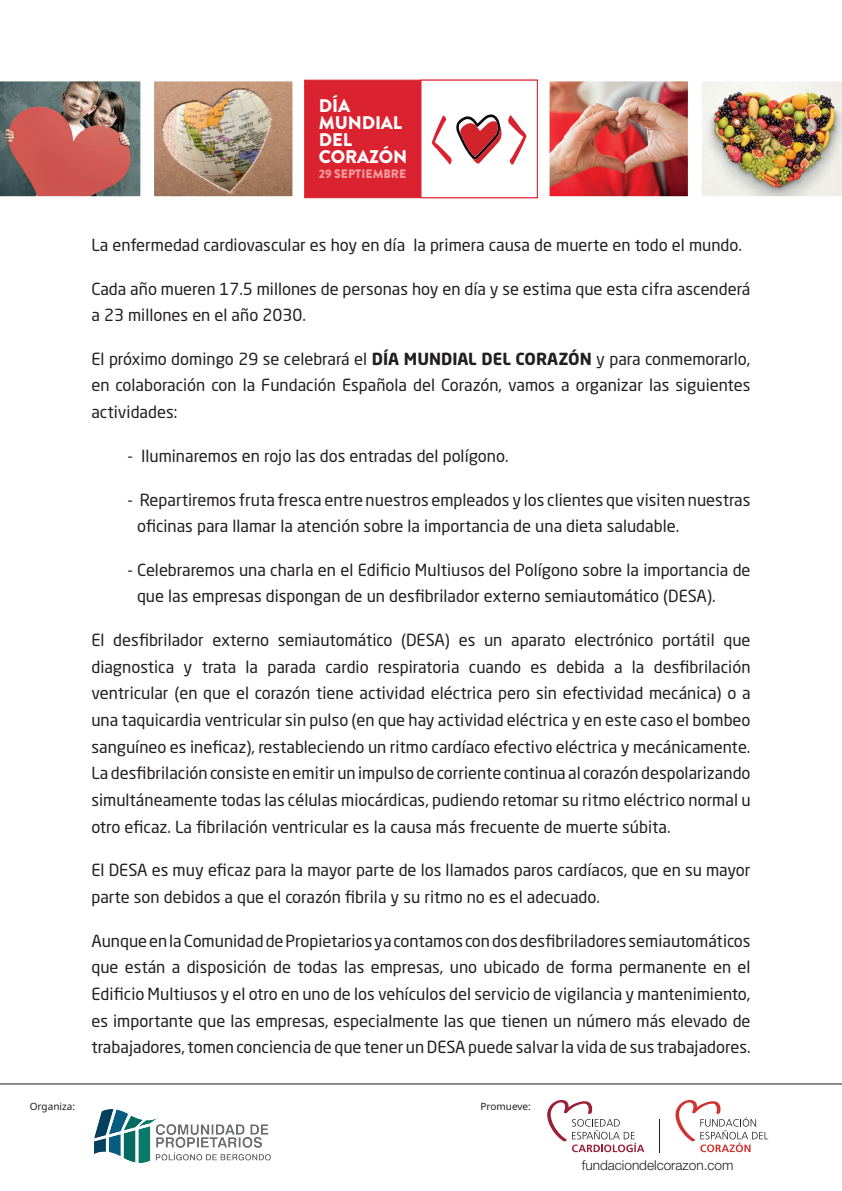
<style>
.page{position:relative;width:842px;height:1191px;background:#fff}
.page>*{position:absolute;margin:0;border:0;box-sizing:border-box;transform-origin:0 0}
.t1{font:900 18.3px/16.8px "Brandon Grotesque";letter-spacing:-.01em;color:#fff}
.t2{font:16.5px/26.6px "Neo Sans Std";color:#231f20}
.t3{font:300 13.6px "Helvetica Neue";color:#231f20}
.t4{font:900 12.2px "Brandon Grotesque";color:#f79fa0}
.t5{font:10px "Noto Sans";color:#231f20}
.s1{font-weight:700}
</style>
<div class="page">
<svg style="left:675px;top:1100px;width:93px;height:52px"></svg>
<hr style="left:660px;top:1119px;width:1px;height:33px;background:#231f20">
<svg style="left:547px;top:1100px;width:97px;height:52px"></svg>
<img style="left:95px;top:1109px;width:175px;height:53px">
<hr style="left:0;top:1083px;width:842px;height:1px;background:#231f20">
<div style="left:304px;top:80px;width:234px;height:118px;background:#db2230;border:1px solid #db2230"></div>
<div style="left:420px;top:80px;width:118px;height:118px;background:#fff;border:1px solid #db2230"></div>
<svg style="left:508px;top:115px;width:18px;height:50px"></svg>
<svg style="left:432px;top:114px;width:70px;height:51px"></svg>
<img style="left:155px;top:82px;width:136px;height:113px">
<div style="left:152px;top:79px;width:142px;height:119px;border:2px solid #fff"></div>
<img style="left:550px;top:82px;width:137px;height:113px">
<div style="left:547px;top:79px;width:143px;height:119px;border:2px solid #fff"></div>
<svg style="left:0;top:81px;width:141px;height:116px;background:#9d6964"></svg>
<img style="left:702px;top:81px;width:140px;height:115px">
<p class="t1" style="left:319px;top:98px;width:90px">DÍA<br>MUNDIAL<br>DEL<br>CORAZÓN</p>
<p class="t4" style="left:319px;top:165px;width:89px">29 SEPTIEMBRE</p>
<p class="t2" style="left:91px;top:231px;width:652px">La enfermedad cardiovascular es hoy en día la primera causa de muerte en todo el mundo.</p>
<p class="t2" style="left:91px;top:275px;width:661px">Cada año mueren 17.5 millones de personas hoy en día y se estima que esta cifra ascenderá a 23 millones en el año 2030.</p>
<p class="t2" style="left:91px;top:345px;width:661px;text-align:justify">El próximo domingo 29 se celebrará el <span class="s1">DÍA MUNDIAL DEL CORAZÓN</span> y para conmemorarlo, en colaboración con la Fundación Española del Corazón, vamos a organizar las siguientes actividades:</p>
<p class="t2" style="left:127px;top:442px;width:383px">- Iluminaremos en rojo las dos entradas del polígono.</p>
<p class="t2" style="left:137px;top:486px;width:615px;text-indent:-10px">- Repartiremos fruta fresca entre nuestros empleados y los clientes que visiten nuestras oficinas para llamar la atención sobre la importancia de una dieta saludable.</p>
<p class="t2" style="left:137px;top:556px;width:615px;text-indent:-10px">- Celebraremos una charla en el Edificio Multiusos del Polígono sobre la importancia de que las empresas dispongan de un desfibrilador externo semiautomático (DESA).</p>
<p class="t2" style="left:91px;top:626px;width:661px;text-align:justify">El desfibrilador externo semiautomático (DESA) es un aparato electrónico portátil que diagnostica y trata la parada cardio respiratoria cuando es debida a la desfibrilación ventricular (en que el corazón tiene actividad eléctrica pero sin efectividad mecánica) o a una taquicardia ventricular sin pulso (en que hay actividad eléctrica y en este caso el bombeo sanguíneo es ineficaz), restableciendo un ritmo cardíaco efectivo eléctrica y mecánicamente.<br>La desfibrilación consiste en emitir un impulso de corriente continua al corazón despolarizando simultáneamente todas las células miocárdicas, pudiendo retomar su ritmo eléctrico normal u otro eficaz. La fibrilación ventricular es la causa más frecuente de muerte súbita.</p>
<p class="t2" style="left:91px;top:857px;width:661px">El DESA es muy eficaz para la mayor parte de los llamados paros cardíacos, que en su mayor parte son debidos a que el corazón fibrila y su ritmo no es el adecuado.</p>
<p class="t2" style="left:91px;top:927px;width:661px;text-align:justify">Aunque en la Comunidad de Propietarios ya contamos con dos desfibriladores semiautomáticos que están a disposición de todas las empresas, uno ubicado de forma permanente en el Edificio Multiusos y el otro en uno de los vehículos del servicio de vigilancia y mantenimiento, es importante que las empresas, especialmente las que tienen un número más elevado de trabajadores, tomen conciencia de que tener un DESA puede salvar la vida de sus trabajadores.</p>
<p class="t5" style="left:30px;top:1099px;width:47px">Organiza:</p>
<p class="t5" style="left:480px;top:1099px;width:52px">Promueve:</p>
<p class="t3" style="left:582px;top:1156px;width:153px">fundaciondelcorazon.com</p>
</div>
